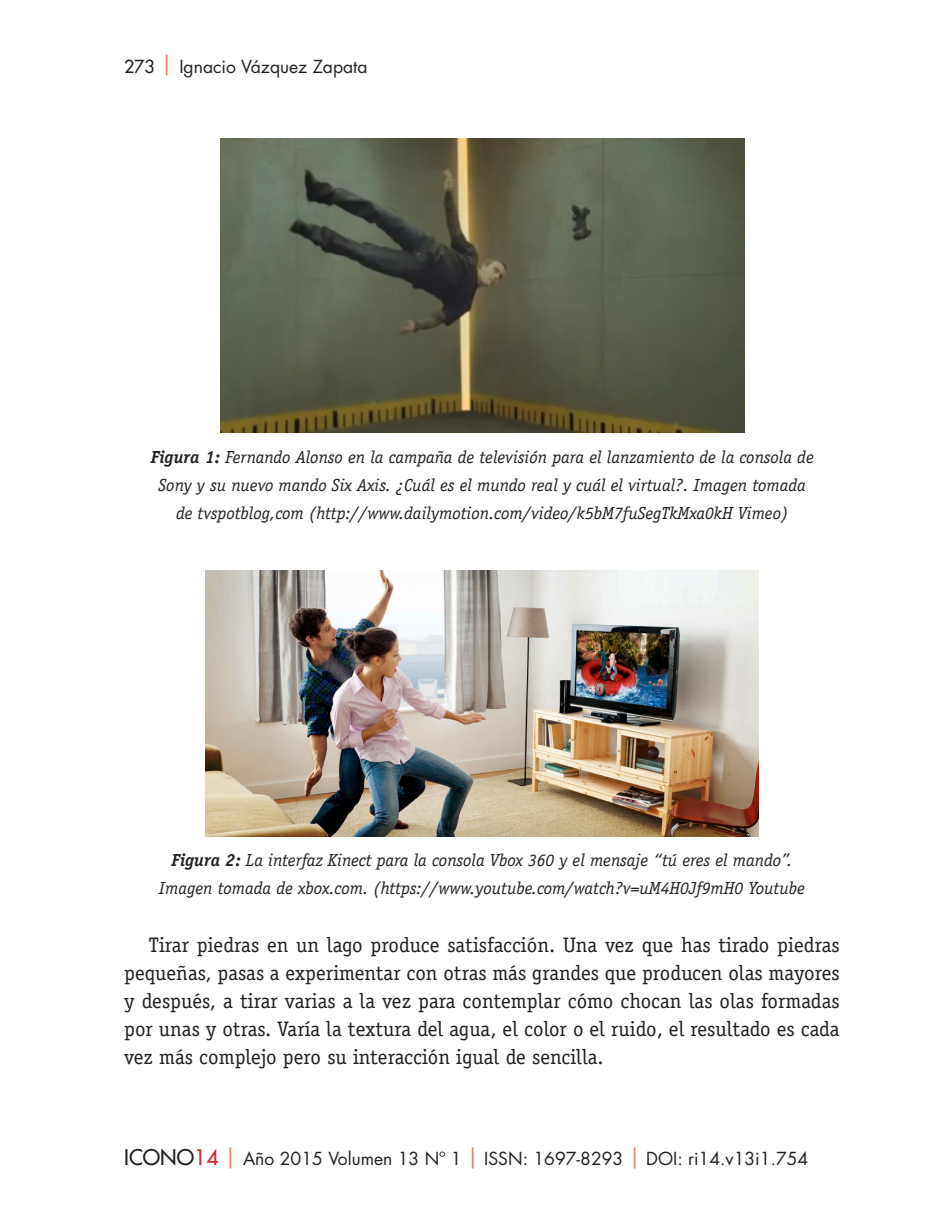
<style>
.page{position:relative;width:939px;height:1220px;background:#fff}
.page>*{position:absolute;margin:0;border:0;box-sizing:border-box;transform-origin:0 0}
.texto_articulo{font:21px/28px "Officina Serif Std";color:#231f20;text-align:justify}
.pie_foto_figura_tabl{font:italic 17.5px/28px "Officina Serif Std";color:#231f20;text-align:center}
.t1{font:17.5px "Futura Std";color:#231f20}
.s1{font-weight:500}
.s2{font-size:21px;color:#e18066}
.s3{font-weight:700}
.s4{font-weight:500;font-size:21px}
.s5{font-weight:500;font-size:21px;color:#d1232a}
</style>
<div class="page">
<img style="left:220px;top:139px;width:524px;height:293px">
<img style="left:205px;top:570px;width:553px;height:266px">
<p class="t1" style="left:124px;top:56px;width:245px"><span class="s1">273</span> <span class="s2">|</span> Ignacio Vázquez Zapata</p>
<p class="pie_foto_figura_tabl" style="left:151px;top:443px;width:664px"><span class="s3">Figura 1:</span> Fernando Alonso en la campaña de televisión para el lanzamiento de la consola de<br>Sony y su nuevo mando Six Axis. ¿Cuál es el mundo real y cuál el virtual?. Imagen tomada de tvspotblog,com (http://www.dailymotion.com/video/k5bM7fuSegTkMxa0kH Vimeo)</p>
<p class="pie_foto_figura_tabl" style="left:159px;top:846px;width:647px"><span class="s3">Figura 2:</span> La interfaz Kinect para la consola Vbox 360 y el mensaje “tú eres el mando”.<br>Imagen tomada de xbox.com. (https://www.youtube.com/watch?v=uM4H0Jf9mH0 Youtube</p>
<p class="texto_articulo" style="left:124px;top:931px;width:716px;text-indent:25px">Tirar piedras en un lago produce satisfacción. Una vez que has tirado piedras pequeñas, pasas a experimentar con otras más grandes que producen olas mayores y después, a tirar varias a la vez para contemplar cómo chocan las olas formadas por unas y otras. Varía la textura del agua, el color o el ruido, el resultado es cada vez más complejo pero su interacción igual de sencilla.</p>
<p class="t1" style="left:124px;top:1148px;width:685px"><span class="s4">ICONO</span><span class="s5">14</span> <span class="s2">|</span> Año 2015 Volumen 13 Nº 1 <span class="s2">|</span> ISSN: 1697-8293 <span class="s2">|</span> DOI: ri14.v13i1.754</p>
</div>
